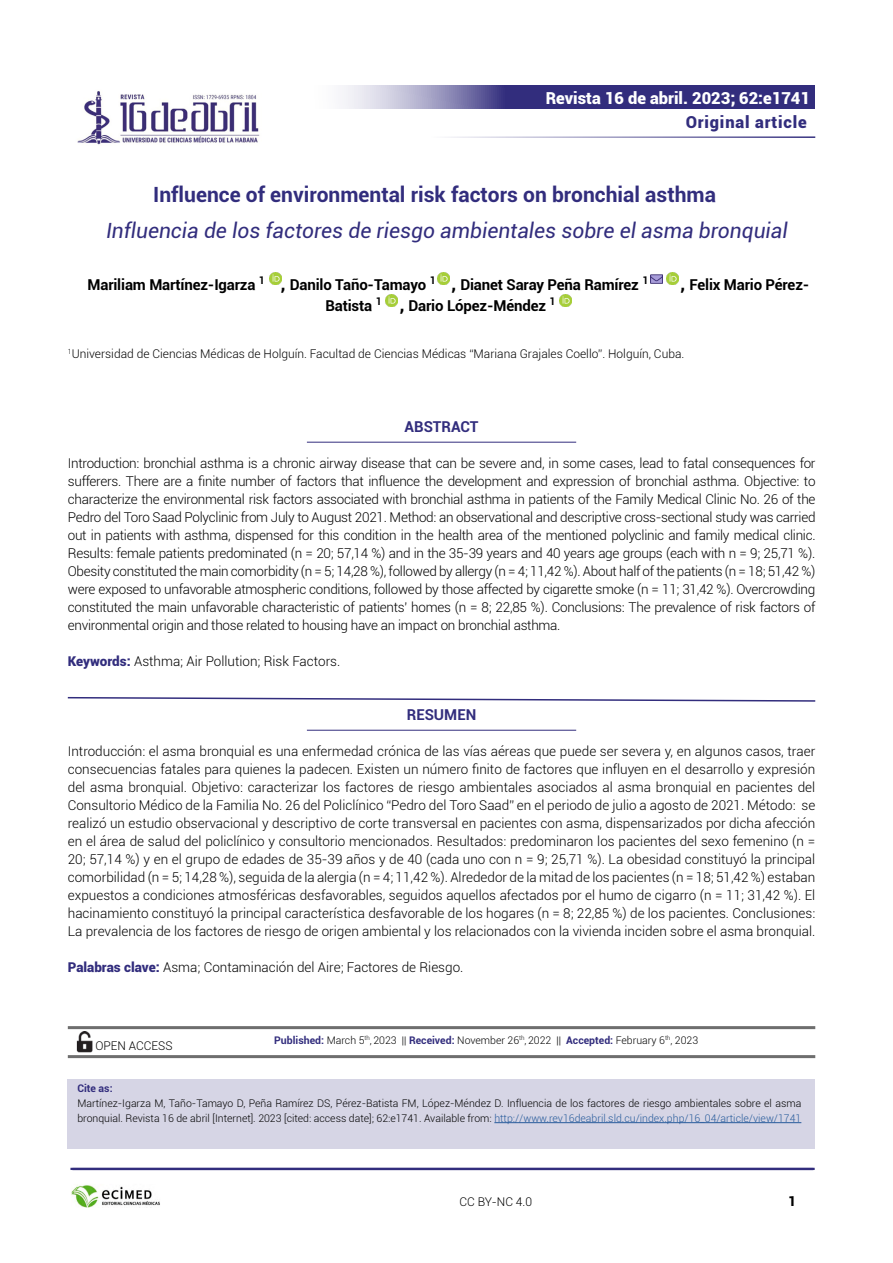
<style>
.page{position:relative;width:893px;height:1263px;background:#fff}
.page>*{position:absolute;margin:0;border:0;box-sizing:border-box;transform-origin:0 0}
.t1{font:italic 21px "Roboto";color:#322d7d}
.t2{font:700 21px "Roboto";color:#322d7d}
.t3{font:900 16.5px "Roboto";color:#fff}
.t4{font:900 16.5px "Roboto";letter-spacing:.05em;color:#322d7d}
.t5{font:700 15px "Roboto";letter-spacing:-.01em;color:#000}
.t6{font:700 15px "Roboto";color:#322d7d}
.t7{font:300 13.5px/18px "Roboto";color:#000;text-align:justify}
.t8{font:900 13.5px "Roboto";color:#000}
.t9{font:300 12px "Roboto";color:#000}
.t10{font:300 10.5px/15px "Roboto";color:#000}
.t11{font:700 10.5px "Roboto";color:#322d7d}
.s1{font-size:18px}
.s2{font-weight:900;color:#322d7d}
.s3{font-weight:700;color:#322d7d}
.s4{color:#275b9b}
</style>
<div class="page">
<svg style="left:344px;top:85px;width:471px;height:24px;background:#595596"></svg>
<hr style="left:70px;top:1168px;width:745px;height:2px;background:#322d7d">
<img style="left:71px;top:1185px;width:89px;height:23px">
<hr style="left:306px;top:136px;width:509px;height:2px;background:#322d7d">
<img style="left:77px;top:91px;width:183px;height:54px">
<hr style="left:307px;top:730px;width:269px;height:1px;background:#322d7d">
<hr style="left:307px;top:442px;width:269px;height:1px;background:#322d7d">
<svg style="left:67px;top:696px;width:749px;height:6px"></svg>
<img style="left:76px;top:1032px;width:17px;height:20px">
<hr style="left:68px;top:1026px;width:747px;height:3px;background:#6e6e6e">
<hr style="left:68px;top:1055px;width:747px;height:3px;background:#6e6e6e">
<div style="left:68px;top:1079px;width:747px;height:69px;background:#d6d5e5"></div>
<hr style="left:494px;top:1122px;width:307px;height:1px;background:#275b9b">
<svg style="left:269px;top:273px;width:12px;height:12px"></svg>
<svg style="left:438px;top:273px;width:12px;height:12px"></svg>
<svg style="left:651px;top:273px;width:28px;height:12px"></svg>
<svg style="left:386px;top:294px;width:12px;height:12px"></svg>
<svg style="left:560px;top:294px;width:11px;height:12px"></svg>
<p class="t3" style="left:546px;top:87px;width:266px">Revista 16 de abril. 2023; 62:e1741</p>
<p class="t4" style="left:686px;top:111px;width:123px">Original article</p>
<h1 class="t2" style="left:153px;top:180px;width:564px">Influence of environmental risk factors on bronchial asthma</h1>
<h1 class="t1" style="left:106px;top:216px;width:683px">Influencia de los factores de riesgo ambientales sobre el asma bronquial</h1>
<p class="t5" style="left:88px;top:274px;width:562px">Mariliam Martínez-Igarza <sup>1</sup> <span class="s1">,</span> Danilo Taño-Tamayo <sup>1</sup> <span class="s1">,</span> Dianet Saray Peña Ramírez <sup>1</sup></p>
<p class="t5" style="left:681px;top:274px;width:130px"><span class="s1">,</span> Felix Mario Pérez-</p>
<p class="t5" style="left:325px;top:295px;width:232px">Batista <sup>1</sup> <span class="s1">,</span> Dario López-Méndez <sup>1</sup></p>
<p class="t9" style="left:68px;top:346px;width:618px"><sup>1</sup>Universidad de Ciencias Médicas de Holguín. Facultad de Ciencias Médicas “Mariana Grajales Coello”. Holguín, Cuba.</p>
<p class="t6" style="left:405px;top:416px;width:75px">ABSTRACT</p>
<p class="t7" style="left:68px;top:454px;width:749px">Introduction: bronchial asthma is a chronic airway disease that can be severe and, in some cases, lead to fatal consequences for sufferers. There are a finite number of factors that influence the development and expression of bronchial asthma. Objective: to characterize the environmental risk factors associated with bronchial asthma in patients of the Family Medical Clinic No. 26 of the Pedro del Toro Saad Polyclinic from July to August 2021. Method: an observational and descriptive cross-sectional study was carried out in patients with asthma, dispensed for this condition in the health area of the mentioned polyclinic and family medical clinic.<br>Results: female patients predominated (n = 20; 57,14 %) and in the 35-39 years and 40 years age groups (each with n = 9; 25,71 %).<br>Obesity constituted the main comorbidity (n = 5; 14,28 %), followed by allergy (n = 4; 11,42 %). About half of the patients (n = 18; 51,42 %) were exposed to unfavorable atmospheric conditions, followed by those affected by cigarette smoke (n = 11; 31,42 %). Overcrowding constituted the main unfavorable characteristic of patients' homes (n = 8; 22,85 %). Conclusions: The prevalence of risk factors of environmental origin and those related to housing have an impact on bronchial asthma.</p>
<p class="t7" style="left:68px;top:652px;width:274px"><span class="s2">Keywords:</span> Asthma; Air Pollution; Risk Factors.</p>
<p class="t6" style="left:407px;top:704px;width:71px">RESUMEN</p>
<p class="t7" style="left:68px;top:742px;width:749px">Introducción: el asma bronquial es una enfermedad crónica de las vías aéreas que puede ser severa y, en algunos casos, traer consecuencias fatales para quienes la padecen. Existen un número finito de factores que influyen en el desarrollo y expresión del asma bronquial. Objetivo: caracterizar los factores de riesgo ambientales asociados al asma bronquial en pacientes del Consultorio Médico de la Familia No. 26 del Policlínico “Pedro del Toro Saad” en el periodo de julio a agosto de 2021. Método: se realizó un estudio observacional y descriptivo de corte transversal en pacientes con asma, dispensarizados por dicha afección en el área de salud del policlínico y consultorio mencionados. Resultados: predominaron los pacientes del sexo femenino (n = 20; 57,14 %) y en el grupo de edades de 35-39 años y de 40 (cada uno con n = 9; 25,71 %). La obesidad constituyó la principal comorbilidad (n = 5; 14,28 %), seguida de la alergia (n = 4; 11,42 %). Alrededor de la mitad de los pacientes (n = 18; 51,42 %) estaban expuestos a condiciones atmosféricas desfavorables, seguidos aquellos afectados por el humo de cigarro (n = 11; 31,42 %). El hacinamiento constituyó la principal característica desfavorable de los hogares (n = 8; 22,85 %) de los pacientes. Conclusiones:<br>La prevalencia de los factores de riesgo de origen ambiental y los relacionados con la vivienda inciden sobre el asma bronquial.</p>
<p class="t7" style="left:68px;top:958px;width:397px"><span class="s2">Palabras clave:</span> Asma; Contaminación del Aire; Factores de Riesgo.</p>
<p class="t10" style="left:274px;top:1032px;width:425px"><span class="s3">Published:</span> March 5<sup>th</sup>, 2023 || <span class="s3">Received:</span> November 26<sup>th</sup>, 2022 || <span class="s3">Accepted:</span> February 6<sup>th</sup>, 2023</p>
<p class="t9" style="left:95px;top:1037px;width:79px">OPEN ACCESS</p>
<p class="t11" style="left:77px;top:1081px;width:37px">Cite as:</p>
<p class="t10" style="left:77px;top:1095px;width:725px">Martínez-Igarza M, Taño-Tamayo D, Peña Ramírez DS, Pérez-Batista FM, López-Méndez D. Influencia de los factores de riesgo ambientales sobre el asma bronquial. Revista 16 de abril [Internet]. 2023 [cited: access date]; 62:e1741. Available from: <span class="s4">http://www.rev16deabril.sld.cu/index.php/16_04/article/view/1741</span></p>
<p class="t9" style="left:459px;top:1193px;width:74px">CC BY-NC 4.0</p>
<p class="t8" style="left:788px;top:1192px;width:9px">1</p>
</div>
